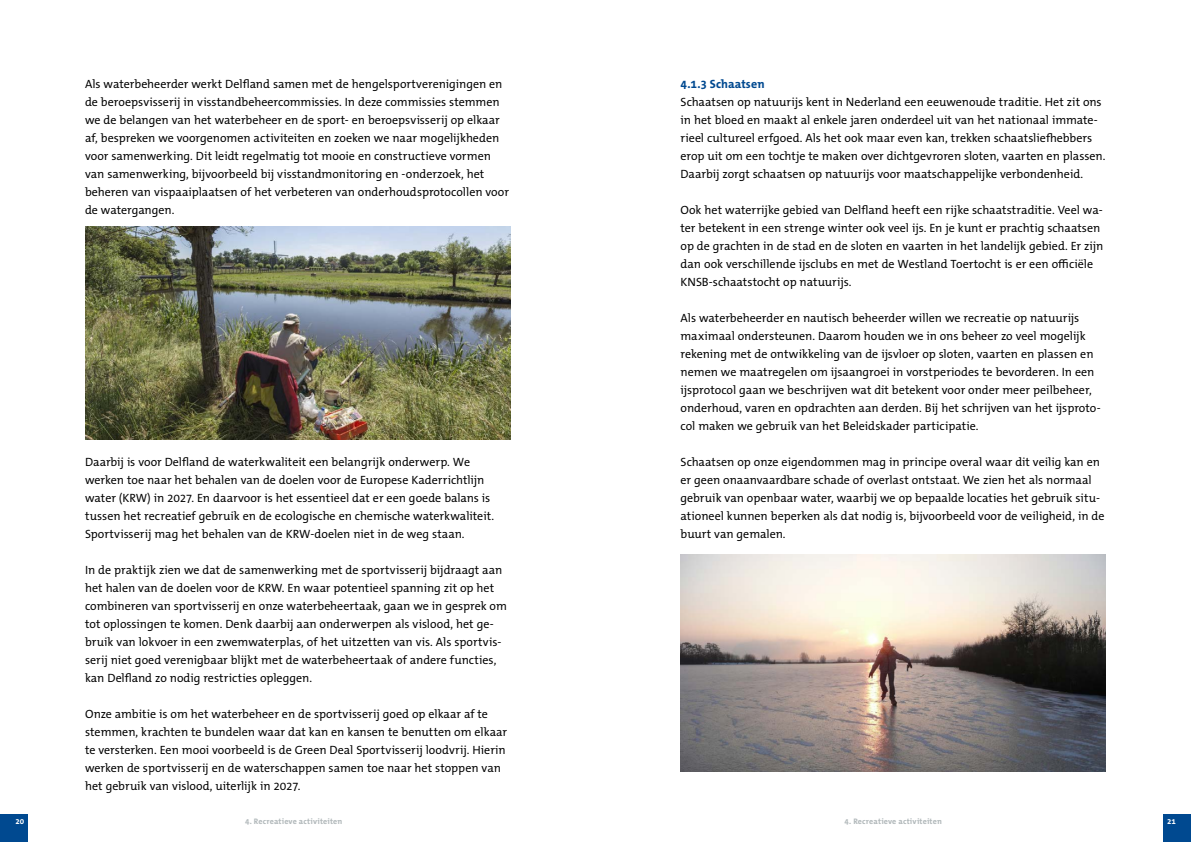
<style>
.page{position:relative;width:1191px;height:842px;background:#fff}
.page>*{position:absolute;margin:0;border:0;box-sizing:border-box;transform-origin:0 0}
.BT_-_Broodtekst_lich{font:12px/18px "The Mix Office";color:#000}
.S_-_Subtitel_lichte{font:700 12px "The Mix Office";letter-spacing:.005em;color:#004990}
.t1{font:700 8px "The Mix Office";letter-spacing:.02em;color:#b2b9bb}
.t2{font:700 8px "The Mix Office";color:#fff}
</style>
<div class="page">
<div style="left:1162px;top:814px;width:29px;height:28px;background:#004990"></div>
<div style="left:0;top:814px;width:28px;height:28px;background:#004990"></div>
<img style="left:85px;top:227px;width:425px;height:213px">
<img style="left:680px;top:555px;width:426px;height:216px">
<p class="BT_-_Broodtekst_lich" style="left:85px;top:75px;width:425px">Als waterbeheerder werkt Delfland samen met de hengelsportverenigingen en de beroepsvisserij in visstandbeheercommissies. In deze commissies stemmen we de belangen van het waterbeheer en de sport- en beroepsvisserij op elkaar af, bespreken we voorgenomen activiteiten en zoeken we naar mogelijkheden voor samenwerking. Dit leidt regelmatig tot mooie en constructieve vormen van samenwerking, bijvoorbeeld bij visstandmonitoring en -onderzoek, het beheren van vispaaiplaatsen of het verbeteren van onderhoudsprotocollen voor de watergangen.</p>
<p class="BT_-_Broodtekst_lich" style="left:85px;top:453px;width:410px">Daarbij is voor Delfland de waterkwaliteit een belangrijk onderwerp. We werken toe naar het behalen van de doelen voor de Europese Kaderrichtlijn water (KRW) in 2027. En daarvoor is het essentieel dat er een goede balans is tussen het recreatief gebruik en de ecologische en chemische waterkwaliteit.<br>Sportvisserij mag het behalen van de KRW-doelen niet in de weg staan.</p>
<p class="BT_-_Broodtekst_lich" style="left:85px;top:561px;width:423px">In de praktijk zien we dat de samenwerking met de sportvisserij bijdraagt aan het halen van de doelen voor de KRW. En waar potentieel spanning zit op het combineren van sportvisserij en onze waterbeheertaak, gaan we in gesprek om tot oplossingen te komen. Denk daarbij aan onderwerpen als vislood, het ge&shy;bruik van lokvoer in een zwemwaterplas, of het uitzetten van vis. Als sportvis&shy;serij niet goed verenigbaar blijkt met de waterbeheertaak of andere functies, kan Delfland zo nodig restricties opleggen.</p>
<p class="BT_-_Broodtekst_lich" style="left:85px;top:705px;width:423px">Onze ambitie is om het waterbeheer en de sportvisserij goed op elkaar af te stemmen, krachten te bundelen waar dat kan en kansen te benutten om elkaar te versterken. Een mooi voorbeeld is de Green Deal Sportvisserij loodvrij. Hierin werken de sportvisserij en de waterschappen samen toe naar het stoppen van het gebruik van vislood, uiterlijk in 2027.</p>
<h3 class="S_-_Subtitel_lichte" style="left:680px;top:76px;width:85px">4.1.3 Schaatsen</h3>
<p class="BT_-_Broodtekst_lich" style="left:680px;top:93px;width:426px">Schaatsen op natuurijs kent in Nederland een eeuwenoude traditie. Het zit ons in het bloed en maakt al enkele jaren onderdeel uit van het nationaal immate&shy;rieel cultureel erfgoed. Als het ook maar even kan, trekken schaatsliefhebbers erop uit om een tochtje te maken over dichtgevroren sloten, vaarten en plassen.<br>Daarbij zorgt schaatsen op natuurijs voor maatschappelijke verbondenheid.</p>
<p class="BT_-_Broodtekst_lich" style="left:680px;top:201px;width:424px">Ook het waterrijke gebied van Delfland heeft een rijke schaatstraditie. Veel wa&shy;ter betekent in een strenge winter ook veel ijs. En je kunt er prachtig schaatsen op de grachten in de stad en de sloten en vaarten in het landelijk gebied. Er zijn dan ook verschillende ijsclubs en met de Westland Toertocht is er een officiële KNSB-schaatstocht op natuurijs.</p>
<p class="BT_-_Broodtekst_lich" style="left:680px;top:309px;width:421px">Als waterbeheerder en nautisch beheerder willen we recreatie op natuurijs maximaal ondersteunen. Daarom houden we in ons beheer zo veel mogelijk rekening met de ontwikkeling van de ijsvloer op sloten, vaarten en plassen en nemen we maatregelen om ijsaangroei in vorstperiodes te bevorderen. In een ijsprotocol gaan we beschrijven wat dit betekent voor onder meer peilbeheer, onderhoud, varen en opdrachten aan derden. Bij het schrijven van het ijsproto&shy;col maken we gebruik van het Beleidskader participatie.</p>
<p class="BT_-_Broodtekst_lich" style="left:680px;top:453px;width:425px">Schaatsen op onze eigendommen mag in principe overal waar dit veilig kan en er geen onaanvaardbare schade of overlast ontstaat. We zien het als normaal gebruik van openbaar water, waarbij we op bepaalde locaties het gebruik situ&shy;ationeel kunnen beperken als dat nodig is, bijvoorbeeld voor de veiligheid, in de buurt van gemalen.</p>
<p class="t2" style="left:15px;top:816px;width:10px">20</p>
<p class="t1" style="left:245px;top:816px;width:99px">4. Recreatieve activiteiten</p>
<p class="t1" style="left:844px;top:816px;width:99px">4. Recreatieve activiteiten</p>
<p class="t2" style="left:1167px;top:816px;width:10px">21</p>
</div>
